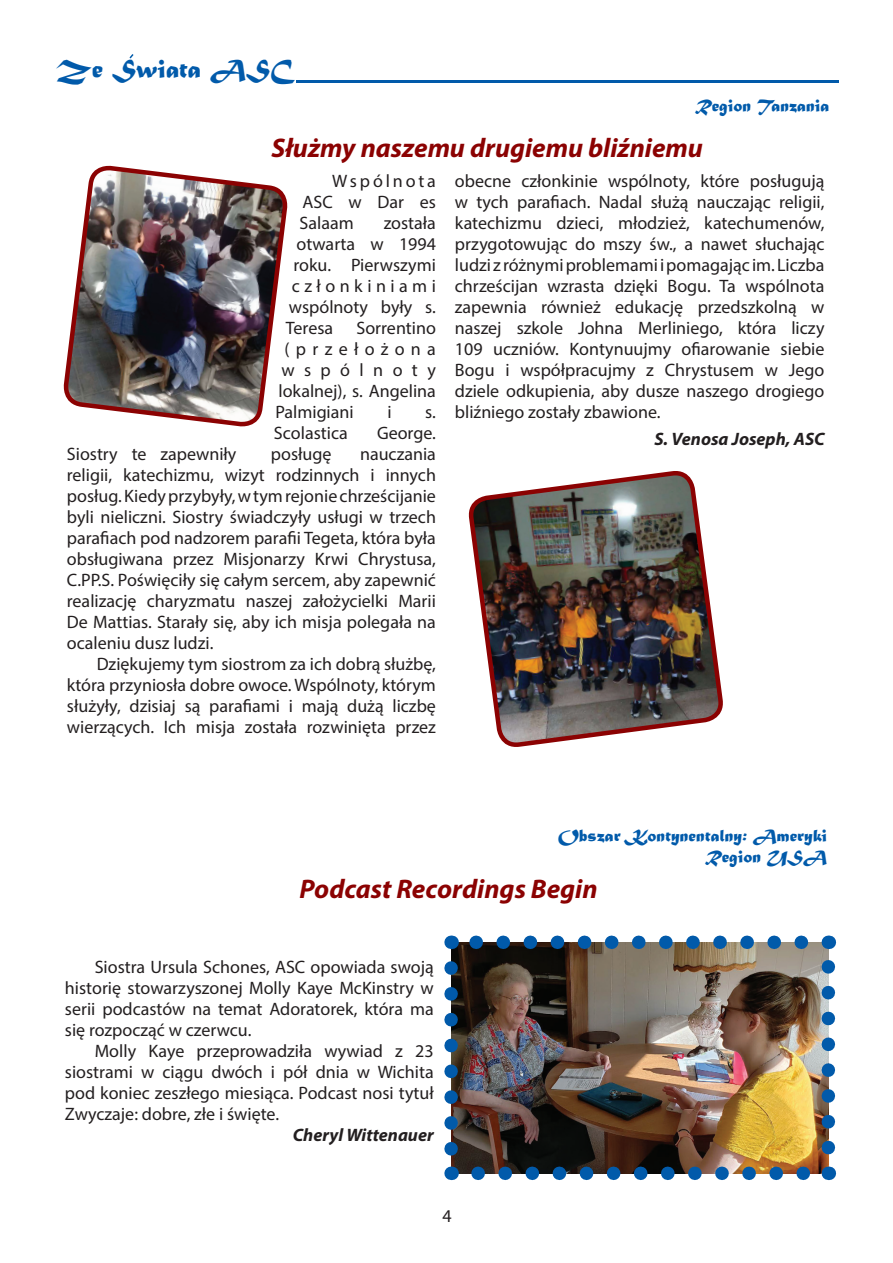
<style>
.page{position:relative;width:893px;height:1263px;background:#fff}
.page>*{position:absolute;margin:0;border:0;box-sizing:border-box;transform-origin:0 0}
.t1{font:italic 700 27px "Myriad Pro";color:#8b0202}
.t2{font:27px "Matura MT Script Capitals";color:#015aaa}
.t3{font:18px/21px "Myriad Pro";color:#231f20;text-align:justify}
.t4{font:18px/21.6px "Matura MT Script Capitals";color:#015aaa;text-align:right}
.t5{font:italic 700 18px "Myriad Pro";color:#231f20}
.t6{font:18px "Myriad Pro";letter-spacing:.245em;color:#231f20}
.t7{font:18px "Myriad Pro";letter-spacing:.35em;color:#231f20}
.t8{font:18px "Myriad Pro";letter-spacing:.525em;color:#231f20}
</style>
<div class="page">
<img style="left:469px;top:471px;width:254px;height:276px">
<img style="left:63px;top:165px;width:225px;height:262px">
<img style="left:451px;top:942px;width:377px;height:231px">
<svg style="left:444px;top:968px;width:14px;height:192px"></svg>
<svg style="left:478px;top:1166px;width:337px;height:14px"></svg>
<svg style="left:822px;top:955px;width:13px;height:193px"></svg>
<svg style="left:465px;top:935px;width:336px;height:14px"></svg>
<svg style="left:451px;top:1166px;width:1px;height:14px"></svg>
<svg style="left:828px;top:1166px;width:1px;height:14px"></svg>
<svg style="left:828px;top:935px;width:1px;height:14px"></svg>
<svg style="left:451px;top:935px;width:1px;height:14px"></svg>
<svg style="left:297px;top:80px;width:542px;height:2px"></svg>
<svg style="left:129px;top:54px;width:5px;height:5px"></svg>
<h1 class="t2" style="left:56px;top:52px;width:240px">Ze Swiata ASC</h1>
<p class="t4" style="left:695px;top:96px;width:136px">Region Tanzania</p>
<h1 class="t1" style="left:272px;top:131px;width:433px">Służmy naszemu drugiemu bliźniemu</h1>
<p class="t3" style="left:299px;top:170px;width:138px;text-indent:33px">Wspólnota ASC w Dar es Salaam</p>
<p class="t3" style="left:384px;top:212px;width:54px">została</p>
<p class="t3" style="left:296px;top:233px;width:141px">otwarta w 1994</p>
<p class="t3" style="left:293px;top:254px;width:144px">roku. Pierwszymi</p>
<p class="t6" style="left:292px;top:275px;width:145px">członkiniami</p>
<p class="t3" style="left:289px;top:296px;width:149px">wspólnoty były s.</p>
<p class="t3" style="left:286px;top:317px;width:49px">Teresa</p>
<p class="t3" style="left:356px;top:317px;width:81px">Sorrentino</p>
<p class="t7" style="left:284px;top:338px;width:153px">(przełożona</p>
<p class="t8" style="left:281px;top:359px;width:156px">wspólnoty</p>
<p class="t3" style="left:278px;top:380px;width:159px">lokalnej), s. Angelina</p>
<p class="t3" style="left:275px;top:401px;width:80px">Palmigiani</p>
<p class="t3" style="left:387px;top:401px;width:6px">i</p>
<p class="t3" style="left:425px;top:401px;width:12px">s.</p>
<p class="t3" style="left:274px;top:422px;width:75px">Scolastica</p>
<p class="t3" style="left:377px;top:422px;width:60px">George.</p>
<p class="t3" style="left:67px;top:443px;width:171px">Siostry te zapewniły</p>
<p class="t3" style="left:271px;top:443px;width:62px">posługę</p>
<p class="t3" style="left:67px;top:443px;width:371px;text-indent:293px">nauczania religii, katechizmu, wizyt rodzinnych i innych posług. Kiedy przybyły, w tym rejonie chrześcijanie byli nieliczni. Siostry świadczyły usługi w trzech parafiach pod nadzorem parafii Tegeta, która była obsługiwana przez Misjonarzy Krwi Chrystusa, C.PP.S. Poświęciły się całym sercem, aby zapewnić realizację charyzmatu naszej założycielki Marii De Mattias. Starały się, aby ich misja polegała na ocaleniu dusz ludzi.</p>
<p class="t3" style="left:67px;top:653px;width:371px;text-indent:30px">Dziękujemy tym siostrom za ich dobrą służbę, która przyniosła dobre owoce. Wspólnoty, którym służyły, dzisiaj są parafiami i mają dużą liczbę wierzących. Ich misja została rozwinięta przez</p>
<p class="t3" style="left:455px;top:170px;width:371px">obecne członkinie wspólnoty, które posługują w tych parafiach. Nadal służą nauczając religii, katechizmu dzieci, młodzież, katechumenów, przygotowując do mszy św., a nawet słuchając ludzi z różnymi problemami i pomagając im. Liczba chrześcijan wzrasta dzięki Bogu. Ta wspólnota zapewnia również edukację przedszkolną w naszej szkole Johna Merliniego, która liczy 109 uczniów. Kontynuujmy ofiarowanie siebie Bogu i współpracujmy z Chrystusem w Jego dziele odkupienia, aby dusze naszego drogiego bliźniego zostały zbawione.</p>
<p class="t5" style="left:654px;top:427px;width:172px">S. Venosa Joseph, ASC</p>
<p class="t4" style="left:558px;top:826px;width:270px">Obszar Kontynentalny: Ameryki<br>Region USA</p>
<h1 class="t1" style="left:299px;top:872px;width:300px">Podcast Recordings Begin</h1>
<p class="t3" style="left:65px;top:956px;width:370px;text-indent:30px">Siostra Ursula Schones, ASC opowiada swoją historię stowarzyszonej Molly Kaye McKinstry w serii podcastów na temat Adoratorek, która ma się rozpocząć w czerwcu.</p>
<p class="t3" style="left:65px;top:1040px;width:370px;text-indent:30px">Molly Kaye przeprowadziła wywiad z 23 siostrami w ciągu dwóch i pół dnia w Wichita pod koniec zeszłego miesiąca. Podcast nosi tytuł Zwyczaje: dobre, złe i święte.</p>
<p class="t5" style="left:293px;top:1123px;width:142px">Cheryl Wittenauer</p>
<p class="t3" style="left:442px;top:1206px;width:11px">4</p>
</div>
